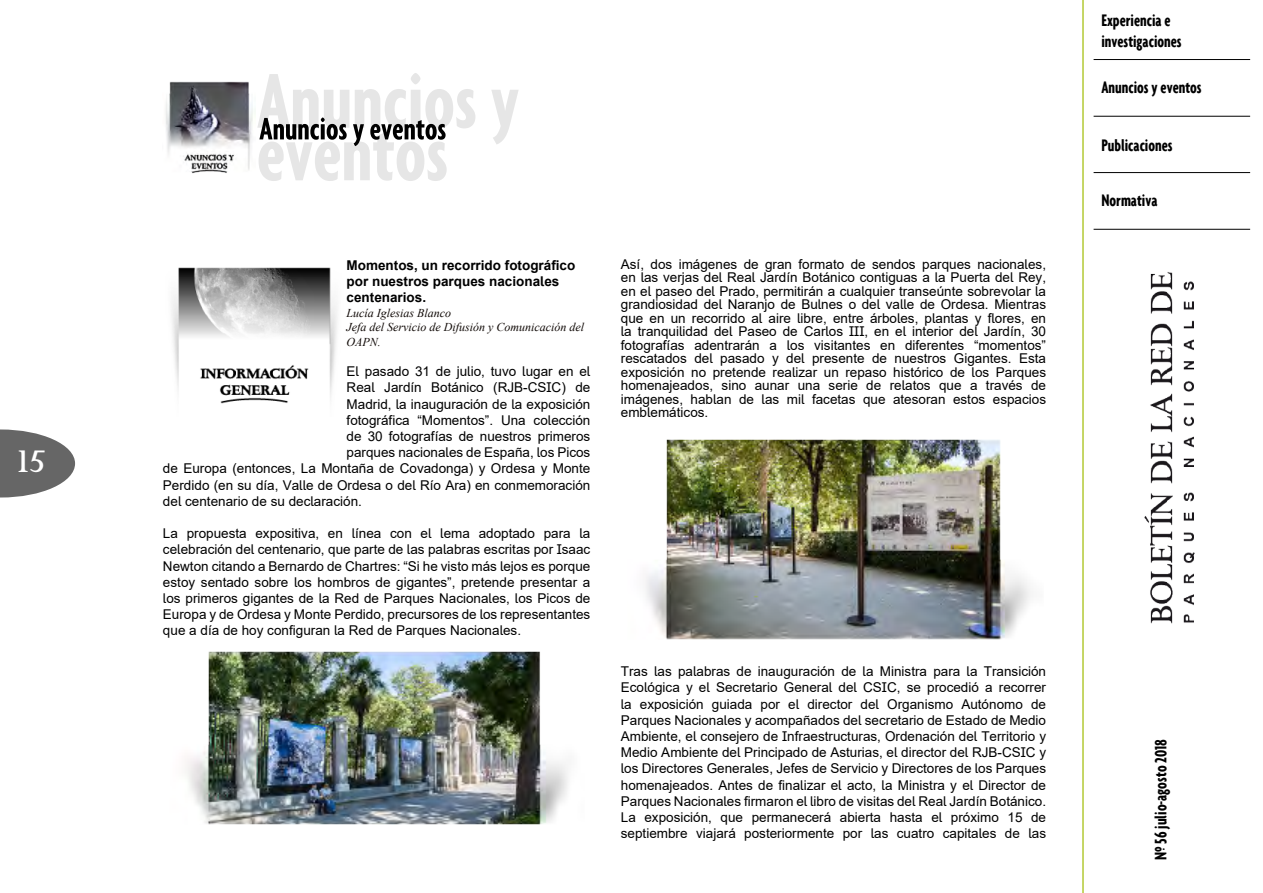
<style>
.page{position:relative;width:1263px;height:893px;background:#fff}
.page>*{position:absolute;margin:0;border:0;box-sizing:border-box;transform-origin:0 0}
.t1{font:30px "Palermo";color:#fff}
.t2{font:700 extra-condensed 18px/21.6px "Agenda";color:#000}
.t3{font:13.5px/16.2px "Arial";color:#000;text-align:justify}
.t4{font:700 13.5px/16.2px "Arial";color:#000}
.t5{font:italic 12px/14.4px "Times New Roman";color:#100906}
</style>
<div class="page">
<svg style="left:0;top:429px;width:75px;height:68px"></svg>
<img style="left:1126px;top:115px;width:83px;height:509px">
<hr style="left:1082px;top:0;width:2px;height:893px;background:#b3c935">
<hr style="left:1093px;top:59px;width:157px;height:1px;background:#000">
<hr style="left:1093px;top:172px;width:157px;height:1px;background:#000">
<hr style="left:1093px;top:116px;width:157px;height:1px;background:#000">
<hr style="left:1093px;top:229px;width:157px;height:1px;background:#000">
<img style="left:171px;top:267px;width:166px;height:137px">
<img style="left:185px;top:651px;width:383px;height:174px">
<img style="left:645px;top:439px;width:386px;height:201px">
<svg style="left:257px;top:73px;width:262px;height:108px"></svg>
<img style="left:165px;top:81px;width:88px;height:92px">
<h1 class="t1" style="left:14px;top:444px;width:33px">15</h1>
<p class="t4" style="left:347px;top:257px;width:230px">Momentos, un recorrido fotográfico por nuestros parques nacionales centenarios.</p>
<p class="t5" style="left:347px;top:305px;width:239px">Lucía Iglesias Blanco<br>Jefa del Servicio de Difusión y Comunicación del<br>OAPN.</p>
<p class="t3" style="left:347px;top:363px;width:245px">El pasado 31 de julio, tuvo lugar en el</p>
<p class="t3" style="left:347px;top:379px;width:245px">Real Jardín Botánico (RJB-CSIC) de</p>
<p class="t3" style="left:347px;top:396px;width:245px">Madrid, la inauguración de la exposición</p>
<p class="t3" style="left:347px;top:412px;width:245px">fotográfica “Momentos”. Una colección</p>
<p class="t3" style="left:347px;top:428px;width:245px">de 30 fotografías de nuestros primeros</p>
<p class="t3" style="left:347px;top:444px;width:245px">parques nacionales de España, los Picos</p>
<p class="t3" style="left:163px;top:460px;width:429px">de Europa (entonces, La Montaña de Covadonga) y Ordesa y Monte</p>
<p class="t3" style="left:163px;top:477px;width:429px">Perdido (en su día, Valle de Ordesa o del Río Ara) en conmemoración</p>
<p class="t3" style="left:163px;top:493px;width:200px">del centenario de su declaración.</p>
<p class="t3" style="left:163px;top:525px;width:429px">La propuesta expositiva, en línea con el lema adoptado para la celebración del centenario, que parte de las palabras escritas por Isaac Newton citando a Bernardo de Chartres: “Si he visto más lejos es porque estoy sentado sobre los hombros de gigantes”, pretende presentar a los primeros gigantes de la Red de Parques Nacionales, los Picos de Europa y de Ordesa y Monte Perdido, precursores de los representantes que a día de hoy configuran la Red de Parques Nacionales.</p>
<p class="t3" style="left:621px;top:257px;width:427px;line-height:13.5px">Así, dos imágenes de gran formato de sendos parques nacionales, en las verjas del Real Jardín Botánico contiguas a la Puerta del Rey, en el paseo del Prado, permitirán a cualquier transeúnte sobrevolar la grandiosidad del Naranjo de Bulnes o del valle de Ordesa. Mientras que en un recorrido al aire libre, entre árboles, plantas y flores, en la tranquilidad del Paseo de Carlos III, en el interior del Jardín, 30 fotografías adentrarán a los visitantes en diferentes “momentos” rescatados del pasado y del presente de nuestros Gigantes. Esta exposición no pretende realizar un repaso histórico de los Parques homenajeados, sino aunar una serie de relatos que a través de imágenes, hablan de las mil facetas que atesoran estos espacios emblemáticos.</p>
<p class="t3" style="left:621px;top:663px;width:427px">Tras las palabras de inauguración de la Ministra para la Transición Ecológica y el Secretario General del CSIC, se procedió a recorrer la exposición guiada por el director del Organismo Autónomo de Parques Nacionales y acompañados del secretario de Estado de Medio Ambiente, el consejero de Infraestructuras, Ordenación del Territorio y Medio Ambiente del Principado de Asturias, el director del RJB-CSIC y los Directores Generales, Jefes de Servicio y Directores de los Parques homenajeados. Antes de finalizar el acto, la Ministra y el Director de Parques Nacionales firmaron el libro de visitas del Real Jardín Botánico.<br>La exposición, que permanecerá abierta hasta el próximo 15 de septiembre viajará posteriormente por las cuatro capitales de las</p>
<h2 class="t2" style="left:1101px;top:9px;width:82px">Experiencia e investigaciones</h2>
<h2 class="t2" style="left:1101px;top:76px;width:102px">Anuncios y eventos</h2>
<h2 class="t2" style="left:1101px;top:134px;width:73px">Publicaciones</h2>
<h2 class="t2" style="left:1101px;top:189px;width:58px">Normativa</h2>
<h2 class="t2" style="left:1149px;top:860px;width:123px;rotate:-90deg">Nº 56 julio-agosto 2018</h2>
</div>
